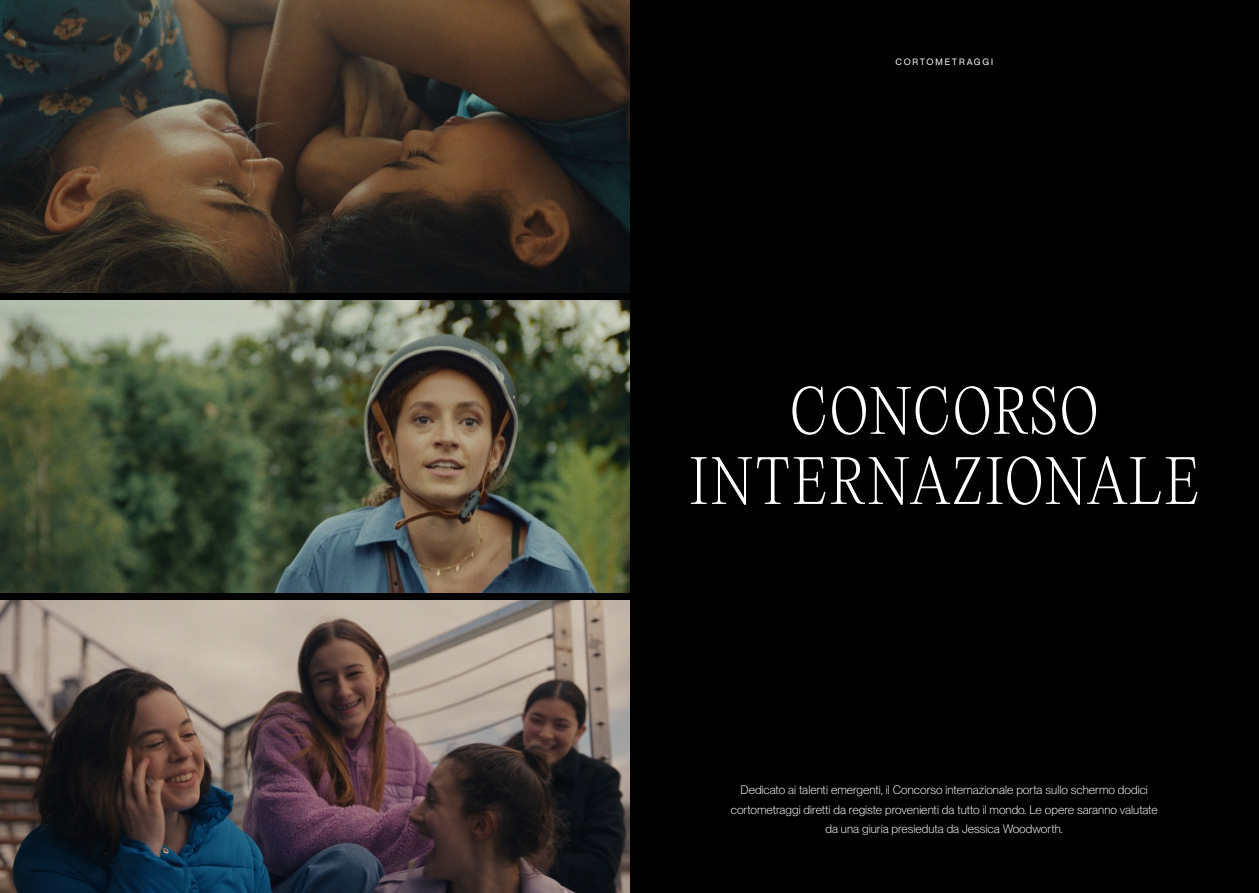
<style>
.page{position:relative;width:1259px;height:893px;background:#000001}
.page>*{position:absolute;margin:0;border:0;box-sizing:border-box;transform-origin:0 0}
.t1{font:200 58.5px/70.1px "PP Editorial New";letter-spacing:.045em;color:#fff;text-align:center}
.t2{font:300 12px/19.5px "PP Neue Montreal";color:#fff;text-align:center}
.t3{font:9px "PP Neue Montreal";letter-spacing:.195em;color:#fff}
</style>
<div class="page">
<img style="left:0;top:601px;width:630px;height:292px">
<img style="left:0;top:300px;width:629px;height:293px">
<img style="left:0;top:0;width:630px;height:292px">
<p class="t3" style="left:895px;top:57px;width:99px">CORTOMETRAGGI</p>
<h1 class="t1" style="left:690px;top:376px;width:510px">CONCORSO<br>INTERNAZIONALE</h1>
<p class="t2" style="left:731px;top:780px;width:428px">Dedicato ai talenti emergenti, il Concorso internazionale porta sullo schermo dodici cortometraggi diretti da registe provenienti da tutto il mondo. Le opere saranno valutate da una giuria presieduta da Jessica Woodworth.</p>
</div>
